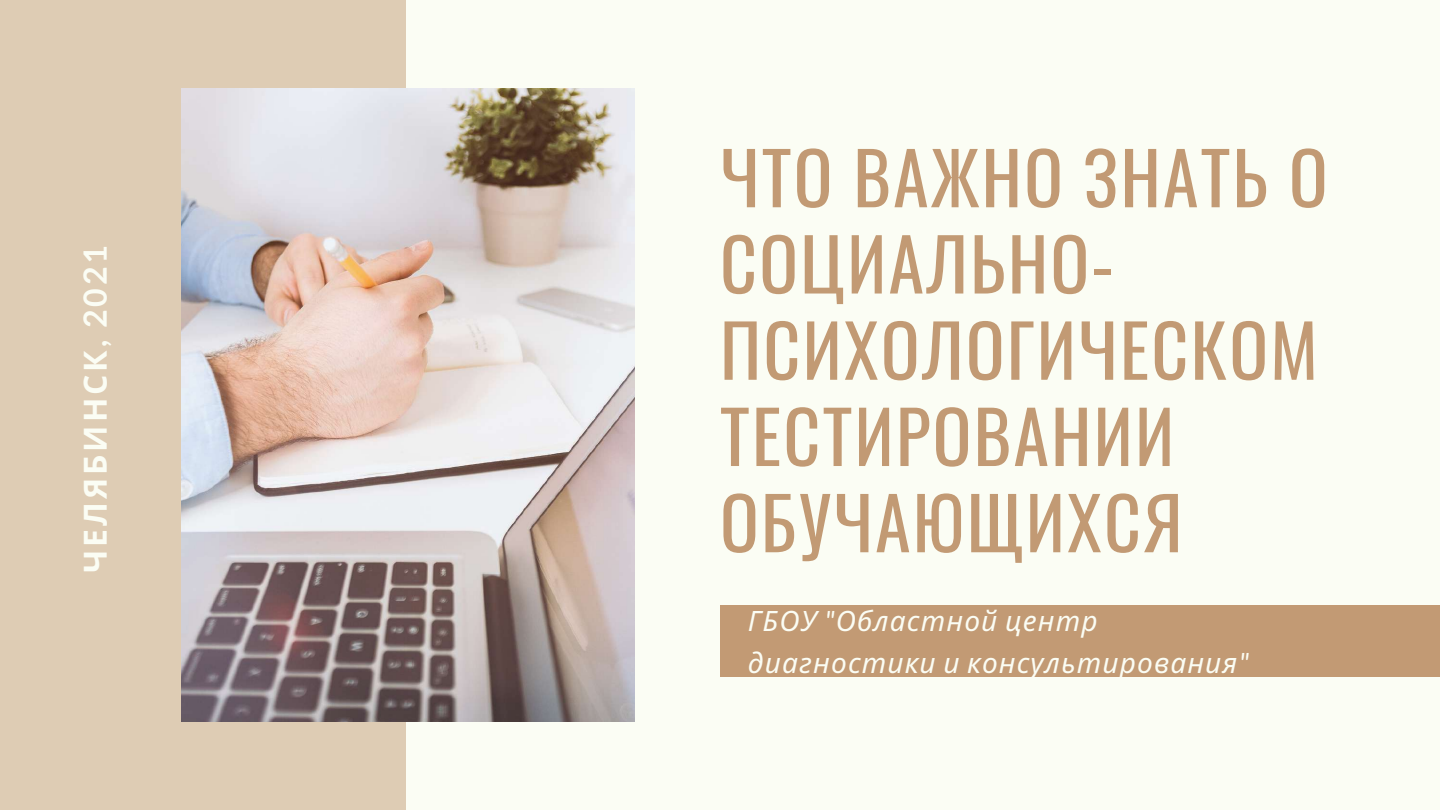
<style>
.page{position:relative;width:1440px;height:810px;background:#fbfdf4}
.page>*{position:absolute;margin:0;border:0;box-sizing:border-box;transform-origin:0 0}
.t1{font:72px/86.2px "Oswald";letter-spacing:.03em;color:#c29a74}
.t2{font:700 32px "Noto Sans";letter-spacing:.09em;color:#fbfdf4}
.t3{font:italic 28px/42px "Noto Sans";letter-spacing:.04em;color:#fbfdf4}
.s1{font-family:"Lato"}
</style>
<div class="page">
<div style="left:0;top:0;width:406px;height:810px;background:#deccb4"></div>
<img style="left:181px;top:88px;width:453px;height:634px">
<div style="left:720px;top:606px;width:720px;height:71px;background:#c29a74"></div>
<p class="t2" style="left:73px;top:573px;width:329px;rotate:-90deg">ЧЕЛЯБИНСК<span class="s1">, 2021</span></p>
<p class="t1" style="left:720px;top:132px;width:609px">ЧТО ВАЖНО ЗНАТЬ О<br>СОЦИАЛЬНО-<br>ПСИХОЛОГИЧЕСКОМ<br>ТЕСТИРОВАНИИ<br>ОБУЧАЮЩИХСЯ</p>
<p class="t3" style="left:748px;top:599px;width:502px">ГБОУ <span class="s1">"</span>Областной центр диагностики и консультирования<span class="s1">"</span></p>
</div>
